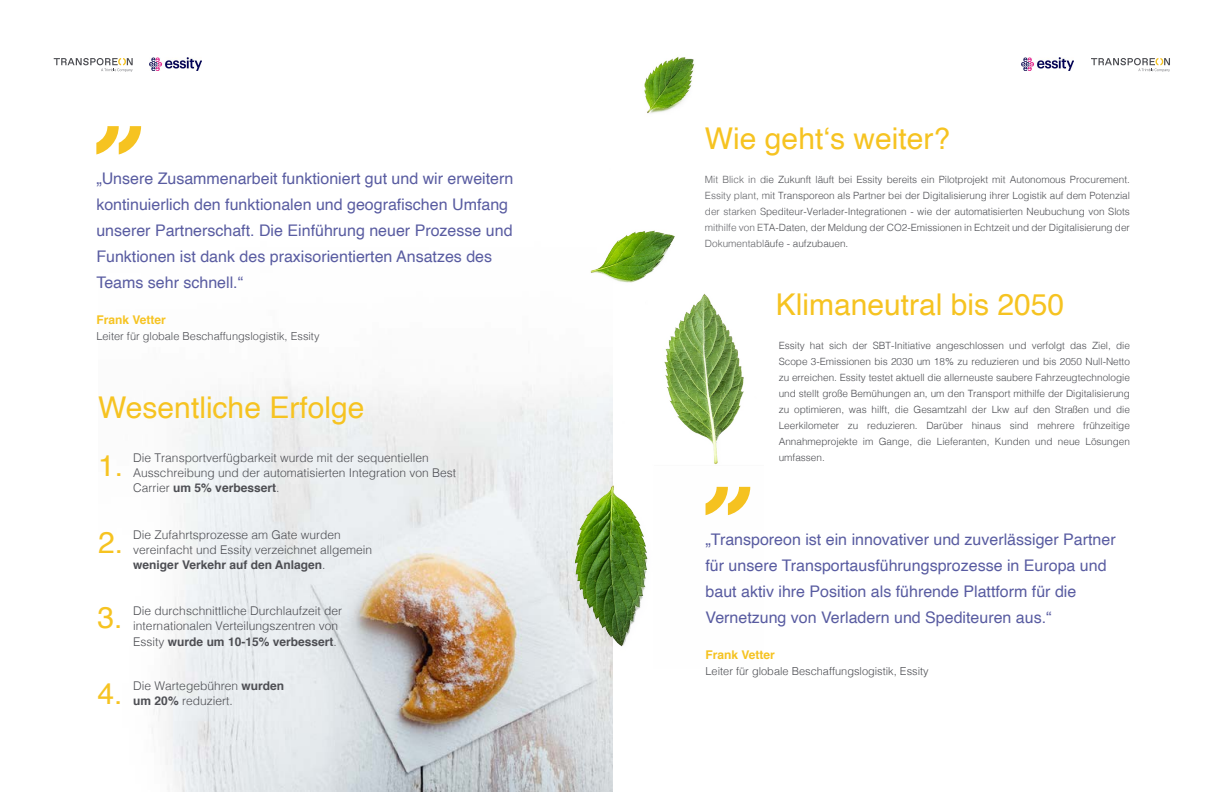
<style>
.page{position:relative;width:1224px;height:792px;background:#fff}
.page>*{position:absolute;margin:0;border:0;box-sizing:border-box;transform-origin:0 0}
.t1{font:30px "Helvetica";color:#f6c321}
.t2{font:16px/26px "Helvetica";color:#595ca1}
.t3{font:300 12px/15px "Helvetica";color:#4d4e53}
.t4{font:700 12px "Helvetica";color:#4d4e53}
.t5{font:700 12px "Helvetica";color:#f6c321}
.t6{font:300 11px "Helvetica";color:#4d4e53}
.t7{font:300 10px/16px "Helvetica";color:#4d4e53;text-align:justify}
.s1{font-weight:700}
.s2{font-weight:300}
</style>
<div class="page">
<svg style="left:1091px;top:58px;width:79px;height:14px"></svg>
<img style="left:1021px;top:57px;width:53px;height:14px">
<svg style="left:54px;top:58px;width:79px;height:14px"></svg>
<img style="left:149px;top:57px;width:53px;height:14px">
<img style="left:152px;top:379px;width:461px;height:413px">
<svg style="left:96px;top:126px;width:45px;height:28px"></svg>
<img style="left:575px;top:230px;width:176px;height:439px">
<img style="left:644px;top:57px;width:51px;height:57px">
<p class="t2" style="left:96px;top:166px;width:419px">„Unsere Zusammenarbeit funktioniert gut und wir erweitern kontinuierlich den funktionalen und geografischen Umfang unserer Partnerschaft. Die Einführung neuer Prozesse und Funktionen ist dank des praxisorientierten Ansatzes des Teams sehr schnell.“</p>
<p class="t5" style="left:96px;top:310px;width:71px">Frank Vetter</p>
<p class="t6" style="left:96px;top:327px;width:225px">Leiter für globale Beschaffungslogistik, Essity</p>
<h1 class="t1" style="left:98px;top:384px;width:268px">Wesentliche Erfolge</h1>
<h1 class="t1" style="left:98px;top:442px;width:27px">1.</h1>
<p class="t3" style="left:133px;top:450px;width:324px">Die Transportverfügbarkeit wurde mit der sequentiellen<br>Ausschreibung und der automatisierten Integration von Best<br>Carrier <span class="s1">um 5% verbessert</span>.</p>
<h1 class="t1" style="left:98px;top:519px;width:27px">2.</h1>
<p class="t3" style="left:133px;top:526px;width:240px">Die Zufahrtsprozesse am Gate wurden vereinfacht und Essity verzeichnet allgemein <span class="s1">weniger Verkehr auf den Anlagen</span>.</p>
<h1 class="t1" style="left:98px;top:595px;width:27px">3.</h1>
<h1 class="t1" style="left:98px;top:670px;width:27px">4.</h1>
<p class="t3" style="left:133px;top:602px;width:210px">Die durchschnittliche Durchlaufzeit der internationalen Verteilungszentren von</p>
<p class="t4" style="left:133px;top:632px;width:205px"><span class="s2">Essity</span> wurde um 10-15% verbessert<span class="s2">.</span></p>
<p class="t3" style="left:133px;top:678px;width:152px">Die Wartegebühren <span class="s1">wurden um 20%</span> reduziert.</p>
<h1 class="t1" style="left:705px;top:115px;width:247px">Wie geht‘s weiter?</h1>
<p class="t7" style="left:705px;top:170px;width:427px">Mit Blick in die Zukunft läuft bei Essity bereits ein Pilotprojekt mit Autonomous Procurement.<br>Essity plant, mit Transporeon als Partner bei der Digitalisierung ihrer Logistik auf dem Potenzial der starken Spediteur-Verlader-Integrationen - wie der automatisierten Neubuchung von Slots mithilfe von ETA-Daten, der Meldung der CO2-Emissionen in Echtzeit und der Digitalisierung der Dokumentabläufe - aufzubauen.</p>
<h1 class="t1" style="left:776px;top:281px;width:290px">Klimaneutral bis 2050</h1>
<p class="t7" style="left:779px;top:336px;width:353px">Essity hat sich der SBT-Initiative angeschlossen und verfolgt das Ziel, die Scope 3-Emissionen bis 2030 um 18% zu reduzieren und bis 2050 Null-Netto zu erreichen. Essity testet aktuell die allerneuste saubere Fahrzeugtechnologie und stellt große Bemühungen an, um den Transport mithilfe der Digitalisierung zu optimieren, was hilft, die Gesamtzahl der Lkw auf den Straßen und die Leerkilometer zu reduzieren. Darüber hinaus sind mehrere frühzeitige Annahmeprojekte im Gange, die Lieferanten, Kunden und neue Lösungen umfassen.</p>
<h2 class="t2" style="left:706px;top:527px;width:412px">„Transporeon ist ein innovativer und zuverlässiger Partner für unsere Transportausführungsprozesse in Europa und baut aktiv ihre Position als führende Plattform für die Vernetzung von Verladern und Spediteuren aus.“</h2>
<p class="t5" style="left:706px;top:645px;width:71px">Frank Vetter</p>
<p class="t6" style="left:706px;top:662px;width:225px">Leiter für globale Beschaffungslogistik, Essity</p>
</div>
